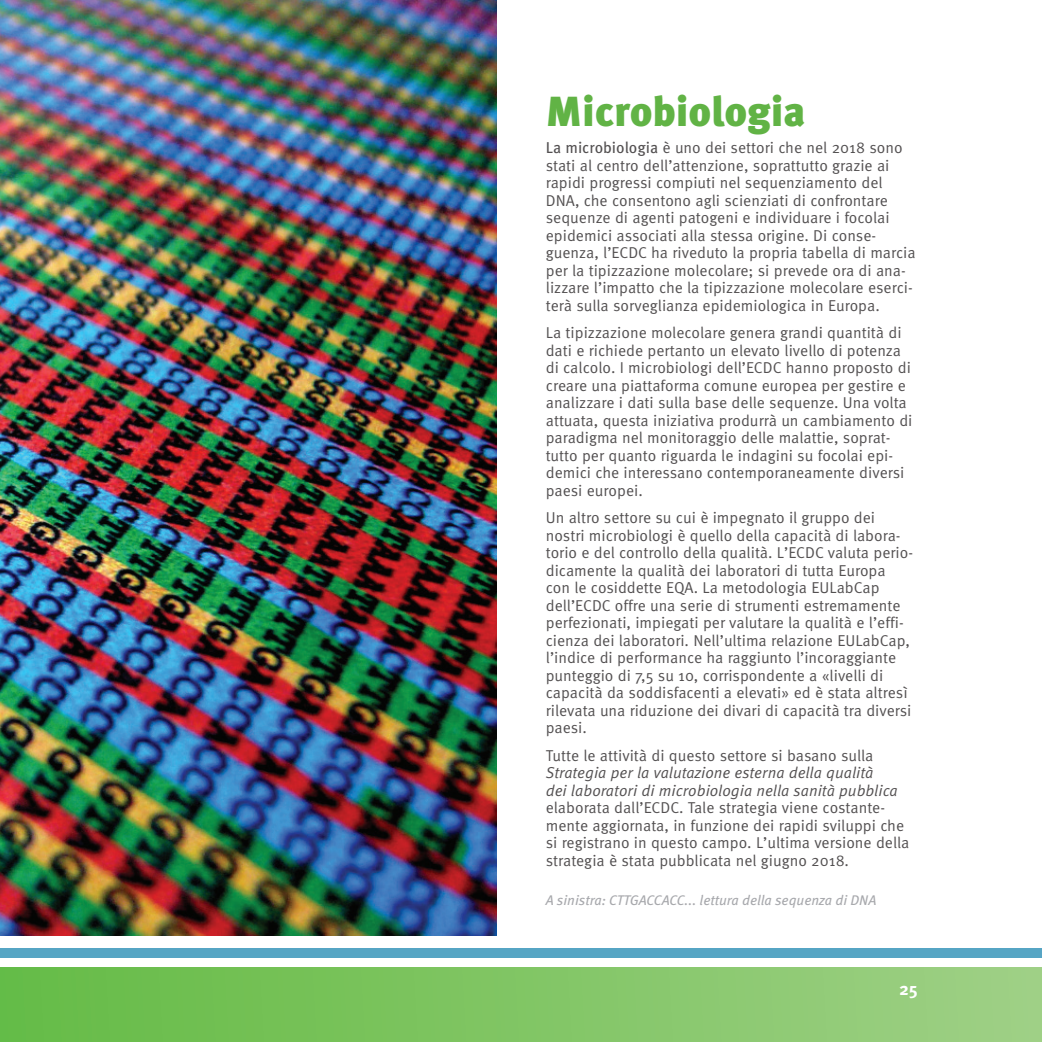
<style>
.page{position:relative;width:1042px;height:1042px;background:#fff}
.page>*{position:absolute;margin:0;border:0;box-sizing:border-box;transform-origin:0 0}
.t1{font:900 42px "Meta Pro";letter-spacing:-.005em;color:#61b345}
.t2{font:700 17.5px "Meta Pro";color:#fff}
.t3{font:15.75px/17.5px "Meta Pro";color:#535051}
.t4{font:italic 15.75px/17.5px "Meta Pro";color:#535051}
.t5{font:italic 14px "Meta Pro";color:#a8a9ad}
.s1{font-style:inherit}
</style>
<div class="page">
<img style="left:0;top:0;width:496px;height:935px">
<div style="left:0;top:947px;width:1042px;height:10px;background:#56a5c4"></div>
<div style="left:0;top:967px;width:1042px;height:75px;background:linear-gradient(to right,#64bb45,#9fd085)"></div>
<h1 class="t1" style="left:546px;top:85px;width:261px">Microbiologia</h1>
<p class="t3" style="left:546px;top:140px;width:371px"><span class="s1">La microbiologia</span> è uno dei settori che nel 2018 sono stati al centro dell’attenzione, soprattutto grazie ai rapidi progressi compiuti nel sequenziamento del DNA, che consentono agli scienziati di confrontare sequenze di agenti patogeni e individuare i focolai epidemici associati alla stessa origine. Di conse&shy;guenza, l’ECDC ha riveduto la propria tabella di marcia per la tipizzazione molecolare; si prevede ora di ana&shy;lizzare l’impatto che la tipizzazione molecolare eserci&shy;terà sulla sorveglianza epidemiologica in Europa.</p>
<p class="t3" style="left:546px;top:325px;width:368px">La tipizzazione molecolare genera grandi quantità di dati e richiede pertanto un elevato livello di potenza di calcolo. I microbiologi dell’ECDC hanno proposto di creare una piattaforma comune europea per gestire e analizzare i dati sulla base delle sequenze. Una volta attuata, questa iniziativa produrrà un cambiamento di paradigma nel monitoraggio delle malattie, soprat&shy;tutto per quanto riguarda le indagini su focolai epi&shy;demici che interessano contemporaneamente diversi paesi europei.</p>
<p class="t3" style="left:546px;top:509px;width:369px">Un altro settore su cui è impegnato il gruppo dei nostri microbiologi è quello della capacità di labora&shy;torio e del controllo della qualità. L’ECDC valuta perio&shy;dicamente la qualità dei laboratori di tutta Europa con le cosiddette EQA. La metodologia EULabCap dell’ECDC offre una serie di strumenti estremamente perfezionati, impiegati per valutare la qualità e l’effi&shy;cienza dei laboratori. Nell’ultima relazione EULabCap, l’indice di performance ha raggiunto l’incoraggiante punteggio di 7,5 su 10, corrispondente a «livelli di capacità da soddisfacenti a elevati» ed è stata altresì rilevata una riduzione dei divari di capacità tra diversi paesi.</p>
<p class="t3" style="left:546px;top:747px;width:329px">Tutte le attività di questo settore si basano sulla</p>
<p class="t4" style="left:546px;top:764px;width:353px">Strategia per la valutazione esterna della qualità dei laboratori di microbiologia nella sanità pubblica</p>
<p class="t3" style="left:546px;top:799px;width:365px">elaborata dall’ECDC. Tale strategia viene costante&shy;mente aggiornata, in funzione dei rapidi sviluppi che si registrano in questo campo. L’ultima versione della strategia è stata pubblicata nel giugno 2018.</p>
<p class="t5" style="left:546px;top:891px;width:332px">A sinistra: CTTGACCACC... lettura della sequenza di DNA</p>
<p class="t2" style="left:899px;top:977px;width:20px">25</p>
</div>
